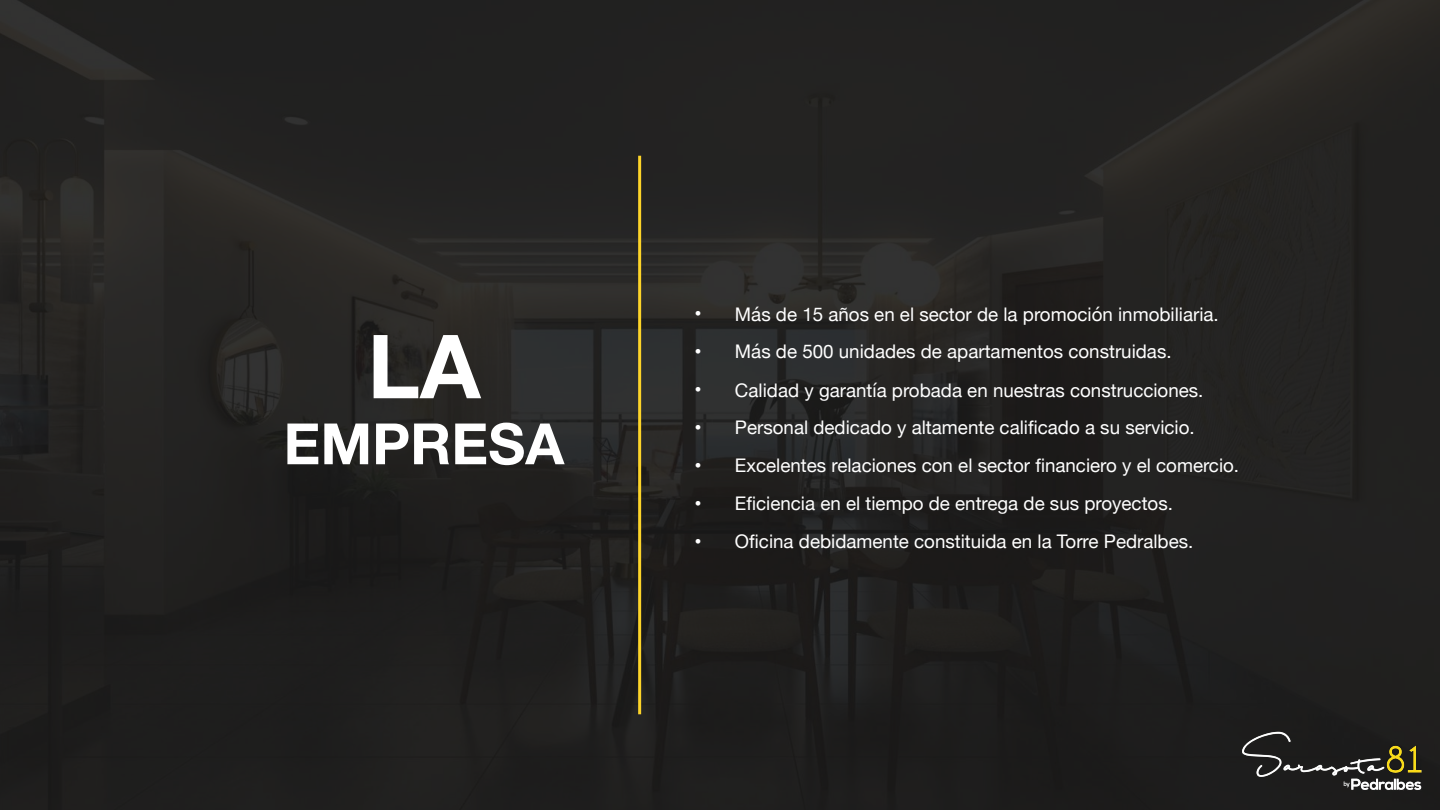
<style>
.page{position:relative;width:1440px;height:810px;background:#fff}
.page>*{position:absolute;margin:0;border:0;box-sizing:border-box;transform-origin:0 0}
.t1{font:700 88.5px "Helvetica Neue";color:#fff}
.t2{font:700 57px "Helvetica Neue";color:#fff}
.t3{font:18.75px "Helvetica Neue";color:#fff}
.s1{font-family:"Arial"}
</style>
<div class="page">
<img style="left:0;top:0;width:1440px;height:810px">
<img style="left:1236px;top:715px;width:201px;height:95px">
<hr style="left:638px;top:156px;width:3px;height:558px;background:#fdd429">
<h1 class="t1" style="left:368px;top:297px;width:115px">LA</h1>
<h2 class="t2" style="left:284px;top:399px;width:282px">EMPRESA</h2>
<p class="t3" style="left:695px;top:301px;width:526px"><span class="s1">•</span> Más de 15 años en el sector de la promoción inmobiliaria.</p>
<p class="t3" style="left:695px;top:338px;width:478px"><span class="s1">•</span> Más de 500 unidades de apartamentos construidas.</p>
<p class="t3" style="left:695px;top:377px;width:510px"><span class="s1">•</span> Calidad y garantía probada en nuestras construcciones.</p>
<p class="t3" style="left:695px;top:414px;width:502px"><span class="s1">•</span> Personal dedicado y altamente caliÞcado a su servicio.</p>
<p class="t3" style="left:695px;top:452px;width:546px"><span class="s1">•</span> Excelentes relaciones con el sector Þnanciero y el comercio.</p>
<p class="t3" style="left:695px;top:490px;width:480px"><span class="s1">•</span> EÞciencia en el tiempo de entrega de sus proyectos.</p>
<p class="t3" style="left:695px;top:528px;width:500px"><span class="s1">•</span> OÞcina debidamente constituida en la Torre Pedralbes.</p>
</div>
